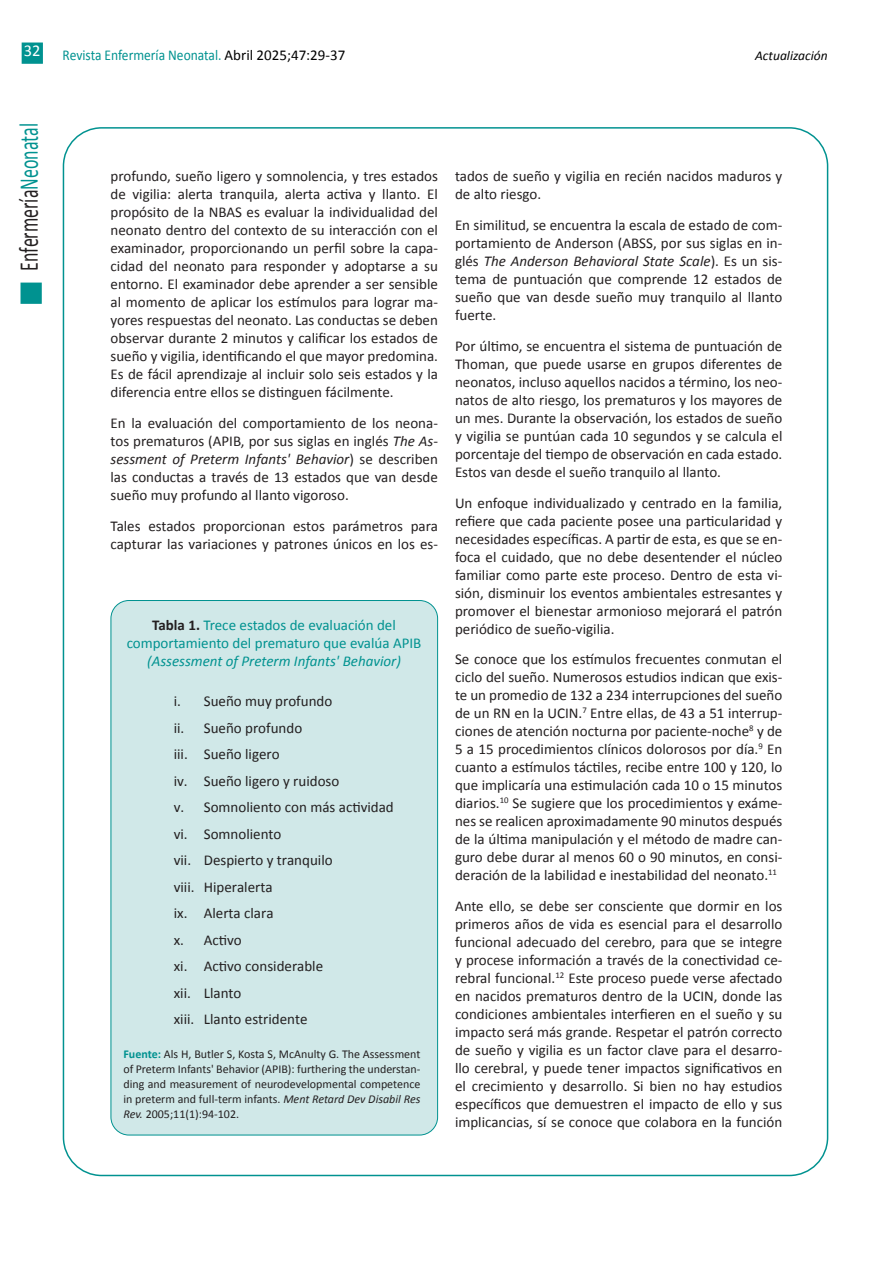
<style>
.page{position:relative;width:893px;height:1263px;background:#fff}
.page>*{position:absolute;margin:0;border:0;box-sizing:border-box;transform-origin:0 0}
.t1{font:27.15px "Calibri";color:#231f20;scale:.66 1}
.t2{font:16.5px "Calibri";color:#fff}
.Texto_normalx10{font:15px/18px "Calibri";color:#231f20;text-align:justify}
.Texto_normalx10_tab{font:15px "Calibri";color:#231f20}
.Cuadros_Título{font:15px/18px "Calibri";color:#009290;text-align:center}
.Cuadros_Título-2{font:15px "Calibri";color:#009290;scale:.9 1}
.t3{font:italic 13.5px "Calibri";color:#000}
.Pie_x8_cuadros{font:12px/15px "Calibri";color:#231f20;text-align:justify}
.s1{color:#000}
.s2{color:#009290}
.s3{font-style:italic}
.s4{font-weight:700;color:#231f20}
.s5{font-weight:700;color:#009290}
</style>
<div class="page">
<div style="left:21px;top:283px;width:21px;height:21px;background:#009290;border:2px solid #009290"></div>
<div style="left:22px;top:43px;width:21px;height:21px;background:#009290;border:2px solid #009290"></div>
<div style="left:111px;top:600px;width:327px;height:535px;background:#d0e8e8;border-radius:18px"></div>
<p class="t2" style="left:24px;top:40px;width:18px">32</p>
<p class="Cuadros_Título-2" style="left:63px;top:46px;width:316px">Revista Enfermería Neonatal. <span class="s1">Abril 2025;47:29-37</span></p>
<p class="t3" style="left:755px;top:46px;width:74px">Actualización</p>
<h1 class="t1" style="left:12px;top:271px;width:225px;rotate:-90deg">Enfermería<span class="s2">Neonatal</span></h1>
<p class="Texto_normalx10" style="left:111px;top:167px;width:329px">profundo, sueño ligero y somnolencia, y tres estados de vigilia: alerta tranquila, alerta activa y llanto. El propósito de la NBAS es evaluar la individualidad del neonato dentro del contexto de su interacción con el examinador, proporcionando un perfil sobre la capa&shy;cidad del neonato para responder y adoptarse a su entorno. El examinador debe aprender a ser sensible al momento de aplicar los estímulos para lograr ma&shy;yores respuestas del neonato. Las conductas se deben observar durante 2 minutos y calificar los estados de sueño y vigilia, identificando el que mayor predomina.<br>Es de fácil aprendizaje al incluir solo seis estados y la diferencia entre ellos se distinguen fácilmente.</p>
<p class="Texto_normalx10" style="left:111px;top:414px;width:329px">En la evaluación del comportamiento de los neona&shy;tos prematuros (APIB, por sus siglas en inglés <span class="s3">The As&shy;sessment of Preterm Infants' Behavior</span>) se describen las conductas a través de 13 estados que van desde sueño muy profundo al llanto vigoroso.</p>
<p class="Texto_normalx10" style="left:111px;top:517px;width:329px">Tales estados proporcionan estos parámetros para capturar las variaciones y patrones únicos en los es-</p>
<p class="Cuadros_Título" style="left:127px;top:616px;width:296px"><span class="s4">Tabla 1.</span> Trece estados de evaluación del comportamiento del prematuro que evalúa APIB <span class="s3">(Assessment of Preterm Infants' Behavior)</span></p>
<p class="Texto_normalx10_tab" style="left:174px;top:692px;width:160px">i. Sueño muy profundo</p>
<p class="Texto_normalx10_tab" style="left:174px;top:718px;width:130px">ii. Sueño profundo</p>
<p class="Texto_normalx10_tab" style="left:174px;top:745px;width:107px">iii. Sueño ligero</p>
<p class="Texto_normalx10_tab" style="left:174px;top:771px;width:167px">iv. Sueño ligero y ruidoso</p>
<p class="Texto_normalx10_tab" style="left:174px;top:798px;width:222px">v. Somnoliento con más actividad</p>
<p class="Texto_normalx10_tab" style="left:174px;top:824px;width:109px">vi. Somnoliento</p>
<p class="Texto_normalx10_tab" style="left:174px;top:851px;width:160px">vii. Despierto y tranquilo</p>
<p class="Texto_normalx10_tab" style="left:174px;top:877px;width:100px">viii. Hiperalerta</p>
<p class="Texto_normalx10_tab" style="left:174px;top:904px;width:101px">ix. Alerta clara</p>
<p class="Texto_normalx10_tab" style="left:174px;top:930px;width:70px">x. Activo</p>
<p class="Texto_normalx10_tab" style="left:174px;top:957px;width:151px">xi. Activo considerable</p>
<p class="Texto_normalx10_tab" style="left:174px;top:983px;width:69px">xii. Llanto</p>
<p class="Texto_normalx10_tab" style="left:174px;top:1010px;width:135px">xiii. Llanto estridente</p>
<p class="Pie_x8_cuadros" style="left:123px;top:1046px;width:299px"><span class="s5">Fuente:</span> Als H, Butler S, Kosta S, McAnulty G. The Assessment of Preterm Infants' Behavior (APIB): furthering the understan&shy;ding and measurement of neurodevelopmental competence in preterm and full-term infants. <span class="s3">Ment Retard Dev Disabil Res Rev.</span> 2005;11(1):94-102.</p>
<p class="Texto_normalx10" style="left:455px;top:167px;width:329px">tados de sueño y vigilia en recién nacidos maduros y de alto riesgo.</p>
<p class="Texto_normalx10" style="left:455px;top:216px;width:329px">En similitud, se encuentra la escala de estado de com&shy;portamiento de Anderson (ABSS, por sus siglas en in&shy;glés <span class="s3">The Anderson Behavioral State Scale</span>). Es un sis&shy;tema de puntuación que comprende 12 estados de sueño que van desde sueño muy tranquilo al llanto fuerte.</p>
<p class="Texto_normalx10" style="left:455px;top:337px;width:329px">Por último, se encuentra el sistema de puntuación de Thoman, que puede usarse en grupos diferentes de neonatos, incluso aquellos nacidos a término, los neo&shy;natos de alto riesgo, los prematuros y los mayores de un mes. Durante la observación, los estados de sueño y vigilia se puntúan cada 10 segundos y se calcula el porcentaje del tiempo de observación en cada estado.<br>Estos van desde el sueño tranquilo al llanto.</p>
<p class="Texto_normalx10" style="left:455px;top:494px;width:329px">Un enfoque individualizado y centrado en la familia, refiere que cada paciente posee una particularidad y necesidades específicas. A partir de esta, es que se en&shy;foca el cuidado, que no debe desentender el núcleo familiar como parte este proceso. Dentro de esta vi&shy;sión, disminuir los eventos ambientales estresantes y promover el bienestar armonioso mejorará el patrón periódico de sueño-vigilia.</p>
<p class="Texto_normalx10" style="left:455px;top:650px;width:329px">Se conoce que los estímulos frecuentes conmutan el ciclo del sueño. Numerosos estudios indican que exis&shy;te un promedio de 132 a 234 interrupciones del sueño de un RN en la UCIN.<sup>7</sup> Entre ellas, de 43 a 51 interrup&shy;ciones de atención nocturna por paciente-noche<sup>8</sup> y de 5 a 15 procedimientos clínicos dolorosos por día.<sup>9</sup> En cuanto a estímulos táctiles, recibe entre 100 y 120, lo que implicaría una estimulación cada 10 o 15 minutos diarios.<sup>10</sup> Se sugiere que los procedimientos y exáme&shy;nes se realicen aproximadamente 90 minutos después de la última manipulación y el método de madre can&shy;guro debe durar al menos 60 o 90 minutos, en consi&shy;deración de la labilidad e inestabilidad del neonato.<sup>11</sup></p>
<p class="Texto_normalx10" style="left:455px;top:897px;width:329px">Ante ello, se debe ser consciente que dormir en los primeros años de vida es esencial para el desarrollo funcional adecuado del cerebro, para que se integre y procese información a través de la conectividad ce&shy;rebral funcional.<sup>12</sup> Este proceso puede verse afectado en nacidos prematuros dentro de la UCIN, donde las condiciones ambientales interfieren en el sueño y su impacto será más grande. Respetar el patrón correcto de sueño y vigilia es un factor clave para el desarro&shy;llo cerebral, y puede tener impactos significativos en el crecimiento y desarrollo. Si bien no hay estudios específicos que demuestren el impacto de ello y sus implicancias, sí se conoce que colabora en la función</p>
</div>
